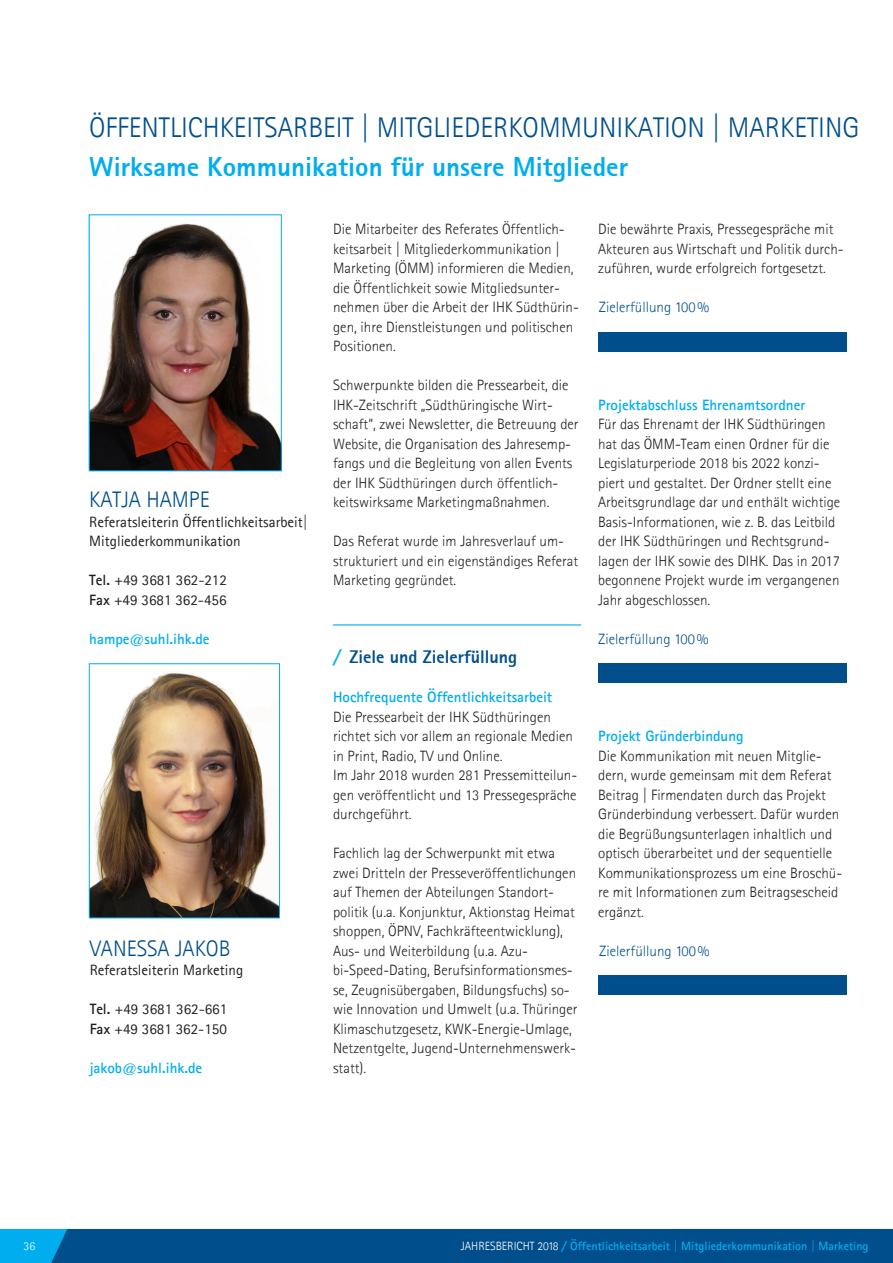
<style>
.page{position:relative;width:893px;height:1263px;background:#fff}
.page>*{position:absolute;margin:0;border:0;box-sizing:border-box;transform-origin:0 0}
.Headlines{font:300 28.5px "Agfa Rotis Sans Serif";color:#004f8c}
.Sublines{font:800 27px "Agfa Rotis Sans Serif";color:#00aeef}
.t1{font:300 22.5px "Agfa Rotis Sans Serif";color:#004f8c}
.Copy_Text{font:800 18px "Agfa Rotis Sans Serif";color:#004f8c}
.Copy_Text-2{font:300 15px/19.5px "Agfa Rotis Sans Serif";color:#231f20}
.t2{font:15px "Agfa Rotis Sans Serif";color:#231f20}
.Copy_Text-3{font:700 15px "Agfa Rotis Sans Serif";color:#00aeef}
.Copy_Text-4{font:300 15px "Agfa Rotis Sans Serif";color:#004f8c}
.Copy_Text-5{font:700 12px "Agfa Rotis Sans Serif";color:#00aeef}
.t3{font:300 12px "Agfa Rotis Sans Serif";color:#fff}
.s1{font-weight:700}
.s2{font-style:italic;color:#00aeef}
.s3{font-weight:300;color:#fff}
.s4{font-style:italic}
</style>
<div class="page">
<div style="left:0;top:1229px;width:893px;height:34px;background:#004f8c"></div>
<hr style="left:333px;top:624px;width:248px;height:1px;background:#00aeef">
<img style="left:91px;top:223px;width:189px;height:246px">
<div style="left:89px;top:214px;width:193px;height:257px;border:1px solid #00aeef"></div>
<div style="left:598px;top:332px;width:248px;height:19px;background:#004f8c"></div>
<div style="left:598px;top:663px;width:248px;height:20px;background:#004f8c"></div>
<div style="left:598px;top:975px;width:248px;height:20px;background:#004f8c"></div>
<img style="left:91px;top:673px;width:187px;height:243px">
<div style="left:89px;top:663px;width:191px;height:255px;border:1px solid #00aeef"></div>
<p class="Headlines" style="left:89px;top:110px;width:772px">ÖFFENTLICHKEITSARBEIT | MITGLIEDERKOMMUNIKATION | MARKETING</p>
<p class="Sublines" style="left:89px;top:149px;width:540px">Wirksame Kommunikation für unsere Mitglieder</p>
<p class="t1" style="left:89px;top:486px;width:122px">KATJA HAMPE</p>
<p class="t2" style="left:89px;top:513px;width:220px">Referatsleiterin Öffentlichkeitsarbeit|</p>
<p class="t2" style="left:89px;top:532px;width:153px">Mitgliederkommunikation</p>
<p class="t2" style="left:89px;top:571px;width:139px"><span class="s1">Tel.</span> +49 3681 362-212</p>
<p class="t2" style="left:89px;top:591px;width:139px"><span class="s1">Fax</span> +49 3681 362-456</p>
<p class="Copy_Text-3" style="left:89px;top:629px;width:122px">hampe@suhl.ihk.de</p>
<p class="Copy_Text-2" style="left:333px;top:219px;width:247px">Die Mitarbeiter des Referates Öffentlich&shy;keitsarbeit | Mitgliederkommunikation | Marketing (ÖMM) informieren die Medien, die Öffentlichkeit sowie Mitgliedsunter&shy;nehmen über die Arbeit der IHK Südthürin&shy;gen, ihre Dienstleistungen und politischen Positionen.</p>
<p class="Copy_Text-2" style="left:333px;top:375px;width:247px">Schwerpunkte bilden die Pressearbeit, die IHK-Zeitschrift „Südthüringische Wirt&shy;schaft“, zwei Newsletter, die Betreuung der Website, die Organisation des Jahresemp&shy;fangs und die Begleitung von allen Events der IHK Südthüringen durch öffentlich&shy;keitswirksame Marketingmaßnahmen.</p>
<p class="Copy_Text-2" style="left:333px;top:531px;width:247px">Das Referat wurde im Jahresverlauf um&shy;strukturiert und ein eigenständiges Referat<br>Marketing gegründet.</p>
<p class="Copy_Text-2" style="left:598px;top:219px;width:247px">Die bewährte Praxis, Pressegespräche mit<br>Akteuren aus Wirtschaft und Politik durch&shy;zuführen, wurde erfolgreich fortgesetzt.</p>
<p class="Copy_Text-4" style="left:599px;top:298px;width:112px">Zielerfüllung 100%</p>
<p class="Copy_Text-3" style="left:598px;top:395px;width:209px">Projektabschluss Ehrenamtsordner</p>
<p class="Copy_Text-2" style="left:598px;top:414px;width:244px">Für das Ehrenamt der IHK Südthüringen hat das ÖMM-Team einen Ordner für die Legislaturperiode 2018 bis 2022 konzi&shy;piert und gestaltet. Der Ordner stellt eine Arbeitsgrundlage dar und enthält wichtige Basis-Informationen, wie z. B. das Leitbild der IHK Südthüringen und Rechtsgrund&shy;lagen der IHK sowie des DIHK. Das in 2017 begonnene Projekt wurde im vergangenen Jahr abgeschlossen.</p>
<p class="Copy_Text-4" style="left:598px;top:630px;width:112px">Zielerfüllung 100%</p>
<p class="Copy_Text" style="left:333px;top:646px;width:185px"><span class="s2">/</span> Ziele und Zielerfüllung</p>
<p class="Copy_Text-3" style="left:333px;top:688px;width:221px">Hochfrequente Öffentlichkeitsarbeit</p>
<p class="Copy_Text-2" style="left:333px;top:707px;width:241px">Die Pressearbeit der IHK Südthüringen richtet sich vor allem an regionale Medien in Print, Radio, TV und Online.</p>
<p class="Copy_Text-2" style="left:333px;top:765px;width:246px;text-align:justify">Im Jahr 2018 wurden 281 Pressemitteilun&shy;gen veröffentlicht und 13 Pressegespräche durchgeführt.</p>
<p class="Copy_Text-2" style="left:333px;top:843px;width:246px">Fachlich lag der Schwerpunkt mit etwa zwei Dritteln der Presseveröffentlichungen auf Themen der Abteilungen Standort&shy;politik (u.a. Konjunktur, Aktionstag Heimat shoppen, ÖPNV, Fachkräfteentwicklung), Aus- und Weiterbildung (u.a. Azu&shy;bi-Speed-Dating, Berufsinformationsmes&shy;se, Zeugnisübergaben, Bildungsfuchs) so&shy;wie Innovation und Umwelt (u.a. Thüringer Klimaschutzgesetz, KWK-Energie-Umlage, Netzentgelte, Jugend-Unternehmenswerk&shy;statt).</p>
<p class="Copy_Text-3" style="left:598px;top:727px;width:147px">Projekt Gründerbindung</p>
<p class="Copy_Text-2" style="left:598px;top:746px;width:246px">Die Kommunikation mit neuen Mitglie&shy;dern, wurde gemeinsam mit dem Referat Beitrag | Firmendaten durch das Projekt Gründerbindung verbessert. Dafür wurden die Begrüßungsunterlagen inhaltlich und optisch überarbeitet und der sequentielle Kommunikationsprozess um eine Broschü&shy;re mit Informationen zum Beitragsescheid ergänzt.</p>
<p class="t1" style="left:90px;top:935px;width:142px">VANESSA JAKOB</p>
<p class="Copy_Text-4" style="left:599px;top:942px;width:112px">Zielerfüllung 100%</p>
<p class="t2" style="left:90px;top:961px;width:155px">Referatsleiterin Marketing</p>
<p class="t2" style="left:90px;top:1000px;width:139px"><span class="s1">Tel.</span> +49 3681 362-661</p>
<p class="t2" style="left:90px;top:1020px;width:139px"><span class="s1">Fax</span> +49 3681 362-150</p>
<p class="Copy_Text-3" style="left:90px;top:1058px;width:114px">jakob@suhl.ihk.de</p>
<p class="t3" style="left:24px;top:1239px;width:13px">36</p>
<p class="Copy_Text-5" style="left:461px;top:1238px;width:409px"><span class="s3">JAHRESBERICHT 2018</span> <span class="s4">/</span> Öffentlichkeitsarbeit | Mitgliederkommunikation | Marketing</p>
</div>
